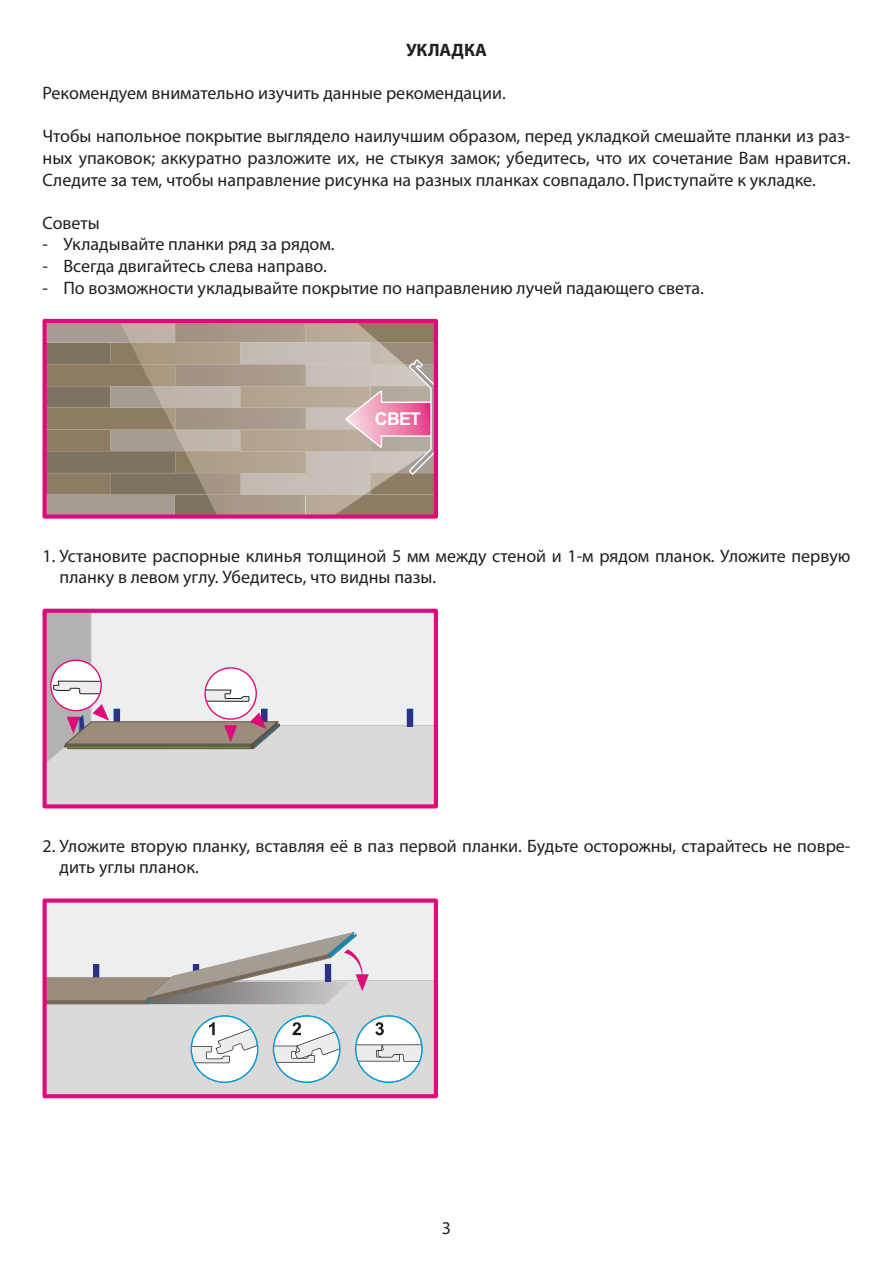
<style>
.page{position:relative;width:893px;height:1263px;background:#fff}
.page>*{position:absolute;margin:0;border:0;box-sizing:border-box;transform-origin:0 0}
.t1{font:18px/21.6px "Myriad Pro";color:#231f20}
.t2{font:700 18px "Myriad Pro";letter-spacing:.005em;color:#231f20}
.t3{font:700 17.7px "Arial";color:#fff}
</style>
<div class="page">
<svg style="left:43px;top:319px;width:395px;height:200px;background:#ad928c"></svg>
<svg style="left:48px;top:614px;width:385px;height:189px;background:#dbd9d9"></svg>
<div style="left:43px;top:609px;width:395px;height:199px;border:4px solid #de0c7b"></div>
<svg style="left:43px;top:898px;width:395px;height:200px;background:#d7cbd2"></svg>
<p class="t2" style="left:406px;top:38px;width:82px">УКЛАДКА</p>
<p class="t1" style="left:43px;top:82px;width:465px">Рекомендуем внимательно изучить данные рекомендации.</p>
<p class="t1" style="left:43px;top:125px;width:809px;text-align:justify">Чтобы напольное покрытие выглядело наилучшим образом, перед укладкой смешайте планки из раз&shy;ных упаковок; аккуратно разложите их, не стыкуя замок; убедитесь, что их сочетание Вам нравится.<br>Следите за тем, чтобы направление рисунка на разных планках совпадало. Приступайте к укладке.</p>
<p class="t1" style="left:43px;top:212px;width:59px">Советы</p>
<p class="t1" style="left:43px;top:233px;width:294px">- Укладывайте планки ряд за рядом.</p>
<p class="t1" style="left:43px;top:255px;width:286px">- Всегда двигайтесь слева направо.</p>
<p class="t1" style="left:43px;top:277px;width:663px">- По возможности укладывайте покрытие по направлению лучей падающего света.</p>
<p class="t3" style="left:375px;top:407px;width:47px">СВЕТ</p>
<p class="t1" style="left:60px;top:545px;width:792px;text-indent:-17px">1. Установите распорные клинья толщиной 5 мм между стеной и 1-м рядом планок. Уложите первую планку в левом углу. Убедитесь, что видны пазы.</p>
<p class="t1" style="left:60px;top:834px;width:792px;text-indent:-17px">2. Уложите вторую планку, вставляя её в паз первой планки. Будьте осторожны, старайтесь не повре&shy;дить углы планок.</p>
<p class="t1" style="left:442px;top:1217px;width:11px">3</p>
</div>
